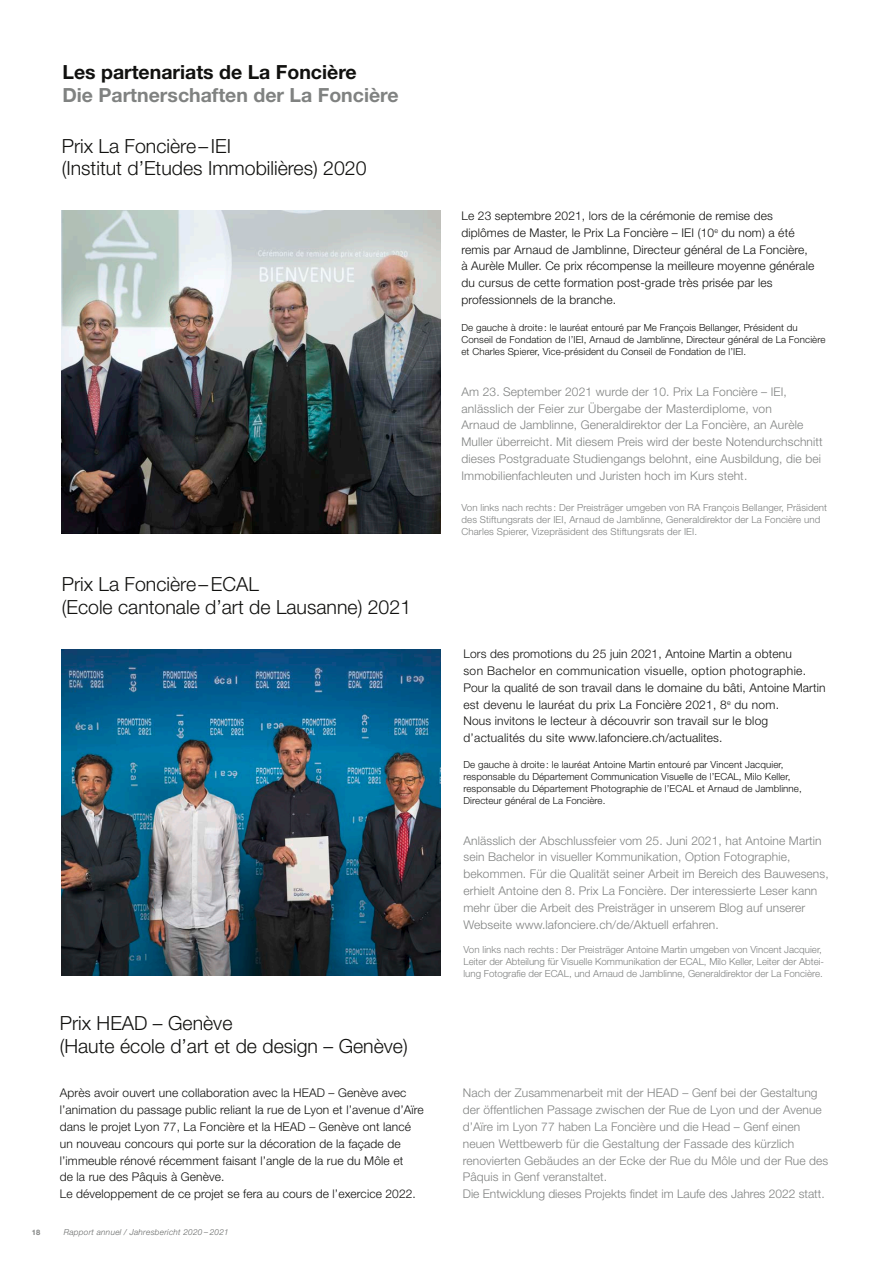
<style>
.page{position:relative;width:893px;height:1263px;background:#fff}
.page>*{position:absolute;margin:0;border:0;box-sizing:border-box;transform-origin:0 0}
.LF_RA_Titre2_fr{font:300 19.5px "Helvetica Neue";color:#11110f}
.LF_RA_Titre1_fr{font:700 19.5px "Helvetica Neue";color:#808281}
.LF_RA_Titre1_fr-2{font:700 19.5px "Helvetica Neue";color:#11110f}
._2015_txt_crt_franca{font:300 12px/16.8px "Helvetica Neue";letter-spacing:.01em;color:#808281}
._2015_txt_crt_franca-2{font:300 12px/16.8px "Helvetica Neue";letter-spacing:.01em;color:#11110f}
._2015_txt_crt_franca-3{font:300 12px "Helvetica Neue";letter-spacing:.03em;color:#11110f}
.t1{font:300 9.75px/12px "Helvetica Neue";letter-spacing:.01em;color:#11110f}
.t2{font:300 9.75px/12px "Helvetica Neue";letter-spacing:.005em;color:#808281}
.t3{font:italic 300 8.25px "Helvetica Neue";letter-spacing:.03em;color:#676968}
.t4{font:700 7.5px "Helvetica Neue";color:#808281}
</style>
<div class="page">
<img style="left:62px;top:210px;width:378px;height:324px">
<img style="left:62px;top:649px;width:378px;height:326px">
<p class="LF_RA_Titre1_fr-2" style="left:62px;top:60px;width:296px">Les partenariats de La Foncière</p>
<p class="LF_RA_Titre1_fr" style="left:62px;top:83px;width:338px">Die Partnerschaften der La Foncière</p>
<p class="LF_RA_Titre2_fr" style="left:62px;top:134px;width:171px">Prix La Foncière–IEI</p>
<p class="LF_RA_Titre2_fr" style="left:62px;top:156px;width:306px">(Institut d’Etudes Immobilières) 2020</p>
<p class="LF_RA_Titre2_fr" style="left:62px;top:572px;width:199px">Prix La Foncière–ECAL</p>
<p class="LF_RA_Titre2_fr" style="left:62px;top:595px;width:351px">(Ecole cantonale d’art de Lausanne) 2021</p>
<p class="LF_RA_Titre2_fr" style="left:60px;top:1011px;width:174px">Prix HEAD – Genève</p>
<p class="LF_RA_Titre2_fr" style="left:60px;top:1034px;width:349px">(Haute école d’art et de design – Genève)</p>
<p class="_2015_txt_crt_franca-2" style="left:60px;top:1084px;width:366px">Après avoir ouvert une collaboration avec la HEAD – Genève avec l’animation du passage public reliant la rue de Lyon et l’avenue d’Aïre dans le projet Lyon 77, La Foncière et la HEAD – Genève ont lancé</p>
<p class="_2015_txt_crt_franca-2" style="left:60px;top:1135px;width:345px">un nouveau concours qui porte sur la décoration de la façade de l’immeuble rénové récemment faisant l’angle de la rue du Môle et</p>
<p class="_2015_txt_crt_franca-2" style="left:60px;top:1168px;width:166px">de la rue des Pâquis à Genève.</p>
<p class="_2015_txt_crt_franca-2" style="left:60px;top:1185px;width:358px">Le développement de ce projet se fera au cours de l’exercice 2022.</p>
<p class="t4" style="left:32px;top:1228px;width:10px">18</p>
<p class="t3" style="left:64px;top:1227px;width:167px">Rapport annuel / Jahresbericht 2020 – 2021</p>
<p class="_2015_txt_crt_franca-2" style="left:461px;top:207px;width:313px">Le 23 septembre 2021, lors de la cérémonie de remise des</p>
<p class="_2015_txt_crt_franca-2" style="left:461px;top:224px;width:335px">diplômes de Master, le Prix La Foncière – IEI (10<sup>e</sup> du nom) a été</p>
<p class="_2015_txt_crt_franca-2" style="left:461px;top:241px;width:348px">remis par Arnaud de Jamblinne, Directeur général de La Foncière,</p>
<p class="_2015_txt_crt_franca-2" style="left:461px;top:257px;width:354px">à Aurèle Muller. Ce prix récompense la meilleure moyenne générale</p>
<p class="_2015_txt_crt_franca-2" style="left:461px;top:274px;width:313px">du cursus de cette formation post-grade très prisée par les</p>
<p class="_2015_txt_crt_franca-2" style="left:461px;top:291px;width:156px">professionnels de la branche.</p>
<p class="t1" style="left:461px;top:321px;width:365px">De gauche à droite : le lauréat entouré par Me François Bellanger, Président du<br>Conseil de Fondation de l’IEI, Arnaud de Jamblinne, Directeur général de La Foncière et Charles Spierer, Vice-président du Conseil de Fondation de l’IEI.</p>
<p class="_2015_txt_crt_franca" style="left:461px;top:383px;width:327px">Am 23. September 2021 wurde der 10. Prix La Foncière – IEI, anlässlich der Feier zur Übergabe der Masterdiplome, von</p>
<p class="_2015_txt_crt_franca" style="left:461px;top:416px;width:363px">Arnaud de Jamblinne, Generaldirektor der La Foncière, an Aurèle Muller überreicht. Mit diesem Preis wird der beste Notendurchschnitt dieses Postgraduate Studiengangs belohnt, eine Ausbildung, die bei Immobilienfachleuten und Juristen hoch im Kurs steht.</p>
<p class="t2" style="left:461px;top:502px;width:367px">Von links nach rechts : Der Preisträger umgeben von RA François Bellanger, Präsident des Stiftungsrats der IEI, Arnaud de Jamblinne, Generaldirektor der La Foncière und<br>Charles Spierer, Vizepräsident des Stiftungsrats der IEI.</p>
<p class="_2015_txt_crt_franca-2" style="left:463px;top:645px;width:330px">Lors des promotions du 25 juin 2021, Antoine Martin a obtenu</p>
<p class="_2015_txt_crt_franca-3" style="left:463px;top:663px;width:344px">son Bachelor en communication visuelle, option photographie.</p>
<p class="_2015_txt_crt_franca-2" style="left:463px;top:679px;width:364px">Pour la qualité de son travail dans le domaine du bâti, Antoine Martin est devenu le lauréat du prix La Foncière 2021, 8<sup>e</sup> du nom.</p>
<p class="_2015_txt_crt_franca-2" style="left:463px;top:712px;width:306px">Nous invitons le lecteur à découvrir son travail sur le blog</p>
<p class="_2015_txt_crt_franca-2" style="left:463px;top:729px;width:260px">d’actualités du site www.lafonciere.ch/actualites.</p>
<p class="t1" style="left:463px;top:758px;width:321px">De gauche à droite : le lauréat Antoine Martin entouré par Vincent Jacquier,</p>
<p class="t1" style="left:463px;top:770px;width:328px">responsable du Département Communication Visuelle de l’ECAL, Milo Keller,</p>
<p class="t1" style="left:463px;top:782px;width:340px">responsable du Département Photographie de l’ECAL et Arnaud de Jamblinne,<br>Directeur général de La Foncière.</p>
<p class="_2015_txt_crt_franca" style="left:463px;top:831px;width:367px">Anlässlich der Abschlussfeier vom 25. Juni 2021, hat Antoine Martin sein Bachelor in visueller Kommunikation, Option Fotographie, bekommen. Für die Qualität seiner Arbeit im Bereich des Bauwesens, erhielt Antoine den 8. Prix La Foncière. Der interessierte Leser kann mehr über die Arbeit des Preisträger in unserem Blog auf unserer Webseite www.lafonciere.ch/de/Aktuell erfahren.</p>
<p class="t2" style="left:463px;top:943px;width:362px">Von links nach rechts : Der Preisträger Antoine Martin umgeben von Vincent Jacquier,<br>Leiter der Abteilung für Visuelle Kommunikation der ECAL, Milo Keller, Leiter der Abtei&shy;lung Fotografie der ECAL, und Arnaud de Jamblinne, Generaldirektor der La Foncière.</p>
<p class="_2015_txt_crt_franca" style="left:463px;top:1084px;width:361px">Nach der Zusammenarbeit mit der HEAD – Genf bei der Gestaltung der öffentlichen Passage zwischen der Rue de Lyon und der Avenue d’Aïre im Lyon 77 haben La Foncière und die Head – Genf einen neuen Wettbewerb für die Gestaltung der Fassade des kürzlich</p>
<p class="_2015_txt_crt_franca" style="left:463px;top:1152px;width:367px">renovierten Gebäudes an der Ecke der Rue du Môle und der Rue des<br>Pâquis in Genf veranstaltet.</p>
<p class="_2015_txt_crt_franca" style="left:463px;top:1185px;width:363px">Die Entwicklung dieses Projekts findet im Laufe des Jahres 2022 statt.</p>
</div>
